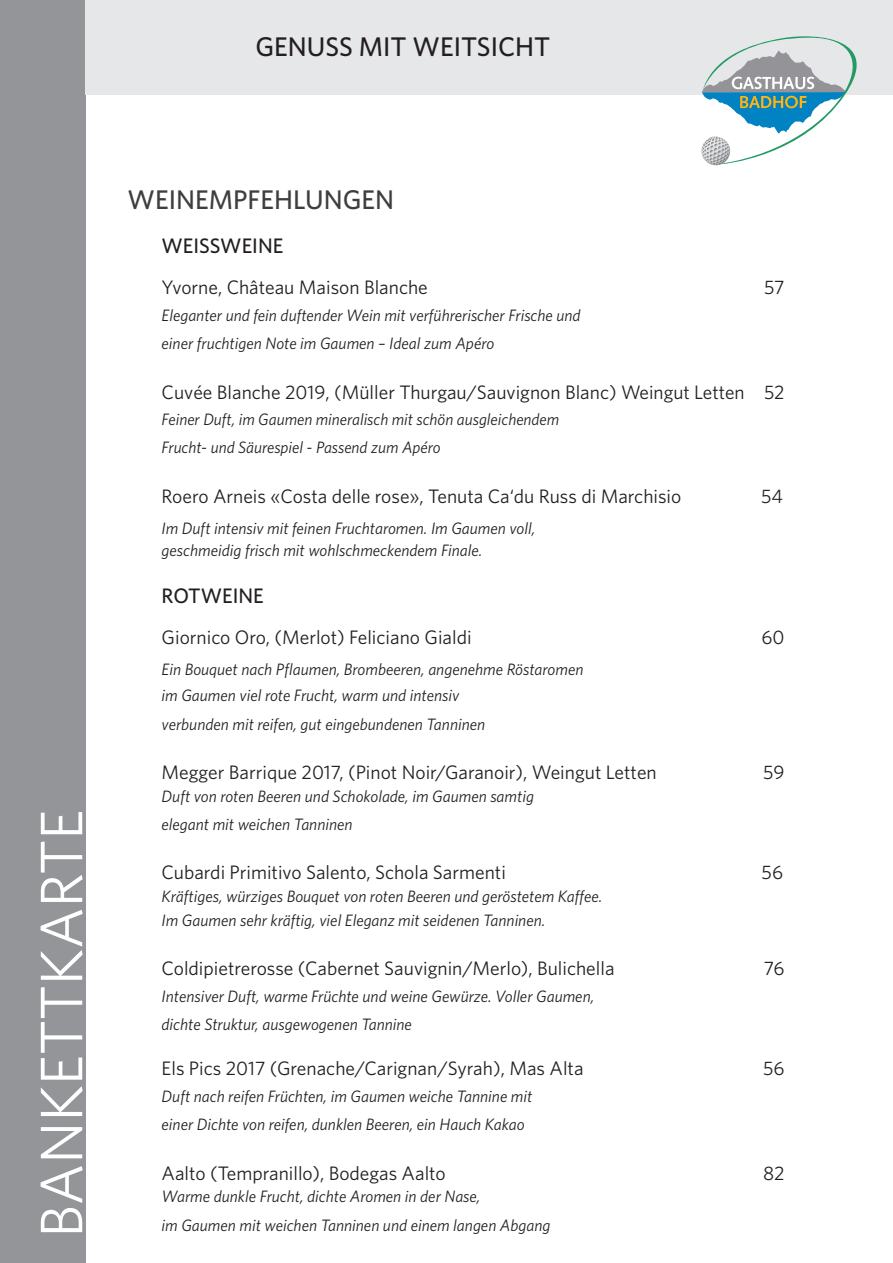
<style>
.page{position:relative;width:893px;height:1263px;background:#fff}
.page>*{position:absolute;margin:0;border:0;box-sizing:border-box;transform-origin:0 0}
.t1{font:60px "Whitney";color:#fff}
.t2{font:500 27px "Whitney";color:#231f20}
.t3{font:500 27px "Whitney";color:#3e3e3f}
.t4{font:500 21px "Whitney";color:#231f20}
.t5{font:19.5px "Whitney";color:#231f20}
.t6{font:italic 16.5px/28.2px "Whitney";color:#231f20}
</style>
<div class="page">
<div style="left:0;top:0;width:85px;height:1263px;background:#939598"></div>
<div style="left:85px;top:0;width:808px;height:94px;background:#e6e7e9"></div>
<svg style="left:700px;top:36px;width:157px;height:130px"></svg>
<h2 class="t2" style="left:255px;top:28px;width:296px">GENUSS MIT WEITSICHT</h2>
<h1 class="t1" style="left:22px;top:1238px;width:430px;rotate:-90deg">BANKETTKARTE</h1>
<h2 class="t3" style="left:128px;top:181px;width:268px">WEINEMPFEHLUNGEN</h2>
<p class="t4" style="left:162px;top:232px;width:123px">WEISSWEINE</p>
<p class="t5" style="left:162px;top:274px;width:268px">Yvorne, Château Maison Blanche</p>
<p class="t5" style="left:764px;top:274px;width:22px">57</p>
<p class="t6" style="left:162px;top:301px;width:421px">Eleganter und fein duftender Wein mit verführerischer Frische und einer fruchtigen Note im Gaumen – Ideal zum Apéro</p>
<p class="t5" style="left:162px;top:379px;width:624px">Cuvée Blanche 2019, (Müller Thurgau/Sauvignon Blanc) Weingut Letten 52</p>
<p class="t6" style="left:162px;top:405px;width:399px">Feiner Duft, im Gaumen mineralisch mit schön ausgleichendem<br>Frucht- und Säurespiel - Passend zum Apéro</p>
<p class="t5" style="left:162px;top:483px;width:521px">Roero Arneis «Costa delle rose», Tenuta Ca‘du Russ di Marchisio</p>
<p class="t5" style="left:761px;top:483px;width:23px">54</p>
<p class="t6" style="left:162px;top:516px;width:375px;line-height:22.5px">Im Duft intensiv mit feinen Fruchtaromen. Im Gaumen voll, geschmeidig frisch mit wohlschmeckendem Finale.</p>
<p class="t4" style="left:162px;top:581px;width:104px">ROTWEINE</p>
<p class="t5" style="left:162px;top:624px;width:311px">Giornico Oro, (Merlot) Feliciano Gialdi</p>
<p class="t5" style="left:761px;top:624px;width:25px">60</p>
<p class="t6" style="left:162px;top:655px;width:423px;line-height:27.5px">Ein Bouquet nach Pflaumen, Brombeeren, angenehme Röstaromen im Gaumen viel rote Frucht, warm und intensiv<br>verbunden mit reifen, gut eingebundenen Tanninen</p>
<p class="t5" style="left:162px;top:759px;width:497px">Megger Barrique 2017, (Pinot Noir/Garanoir), Weingut Letten</p>
<p class="t5" style="left:763px;top:759px;width:23px">59</p>
<p class="t6" style="left:162px;top:781px;width:374px">Duft von roten Beeren und Schokolade, im Gaumen samtig elegant mit weichen Tanninen</p>
<p class="t5" style="left:162px;top:859px;width:346px">Cubardi Primitivo Salento, Schola Sarmenti</p>
<p class="t5" style="left:762px;top:859px;width:23px">56</p>
<p class="t6" style="left:162px;top:884px;width:442px;line-height:24px">Kräftiges, würziges Bouquet von roten Beeren und geröstetem Kaffee.<br>Im Gaumen sehr kräftig, viel Eleganz mit seidenen Tanninen.</p>
<p class="t5" style="left:162px;top:955px;width:454px">Coldipietrerosse (Cabernet Sauvignin/Merlo), Bulichella</p>
<p class="t5" style="left:764px;top:955px;width:22px">76</p>
<p class="t6" style="left:162px;top:982px;width:434px">Intensiver Duft, warme Früchte und weine Gewürze. Voller Gaumen, dichte Struktur, ausgewogenen Tannine</p>
<p class="t5" style="left:162px;top:1056px;width:423px">Els Pics 2017 (Grenache/Carignan/Syrah), Mas Alta</p>
<p class="t5" style="left:763px;top:1056px;width:23px">56</p>
<p class="t6" style="left:162px;top:1082px;width:372px">Duft nach reifen Früchten, im Gaumen weiche Tannine mit einer Dichte von reifen, dunklen Beeren, ein Hauch Kakao</p>
<p class="t5" style="left:162px;top:1160px;width:286px">Aalto (Tempranillo), Bodegas Aalto</p>
<p class="t5" style="left:763px;top:1160px;width:23px">82</p>
<p class="t6" style="left:162px;top:1182px;width:391px">Warme dunkle Frucht, dichte Aromen in der Nase,<br>im Gaumen mit weichen Tanninen und einem langen Abgang</p>
</div>
